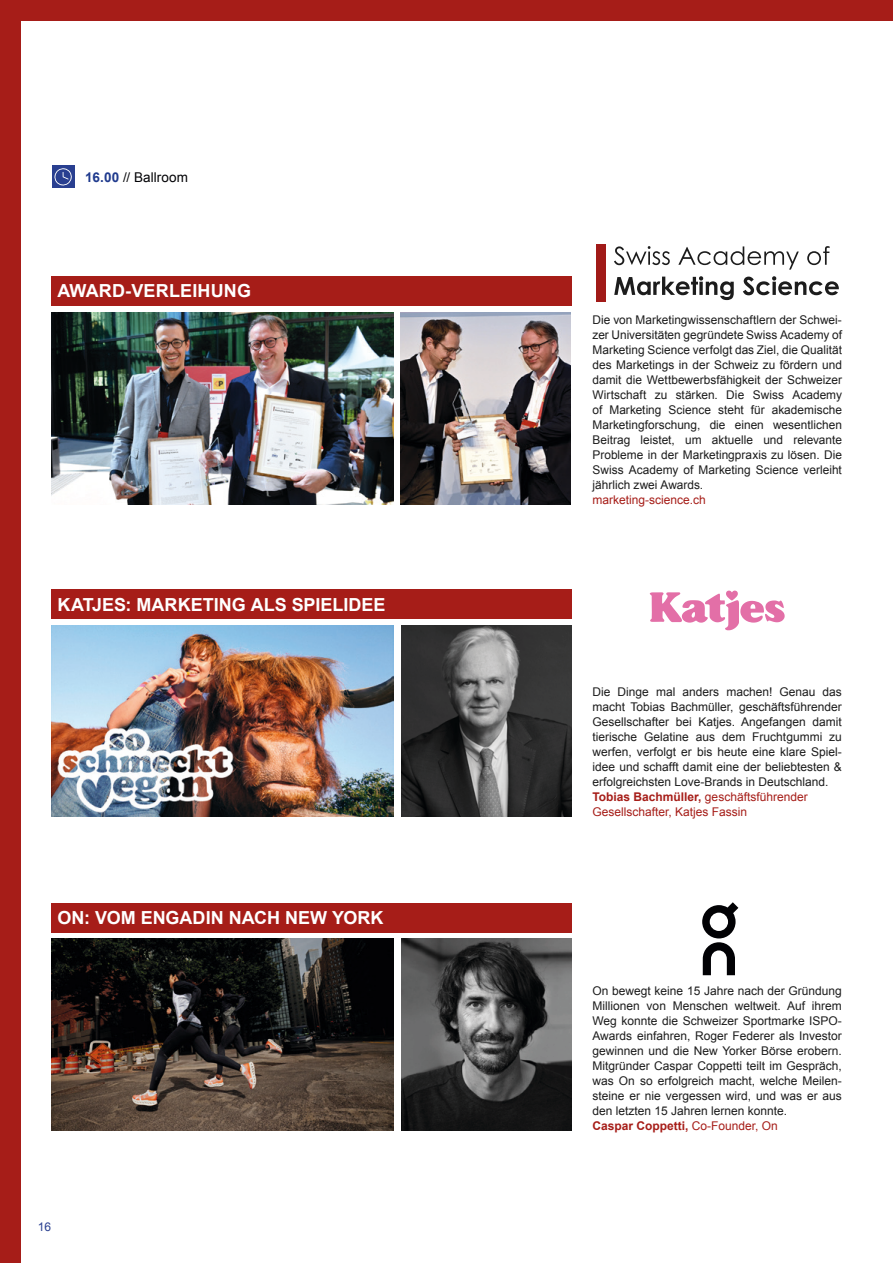
<style>
.page{position:relative;width:893px;height:1263px;background:#a61d18}
.page>*{position:absolute;margin:0;border:0;box-sizing:border-box;transform-origin:0 0}
.t1{font:700 18px "Arial";color:#fff}
.t2{font:13.5px "Arial";letter-spacing:.01em;color:#020205}
.t3{font:12px/15px "Arial";color:#1c1c1c}
.t4{font:12px "Arial";color:#a61d18}
.t5{font:12px "Arial";color:#293f90}
.s1{font-weight:700;color:#203b8e}
.s2{font-weight:700;color:#a61d18}
.s3{color:#a61d18}
</style>
<div class="page">
<div style="left:21px;top:21px;width:872px;height:1242px;background:#fff"></div>
<svg style="left:52px;top:166px;width:22px;height:22px"></svg>
<img style="left:401px;top:313px;width:169px;height:191px">
<img style="left:51px;top:313px;width:342px;height:191px">
<div style="left:51px;top:276px;width:520px;height:30px;background:#a61d18"></div>
<img style="left:402px;top:939px;width:169px;height:191px">
<svg style="left:702px;top:902px;width:36px;height:73px"></svg>
<img style="left:51px;top:939px;width:342px;height:191px">
<div style="left:51px;top:903px;width:520px;height:29px;background:#a61d18"></div>
<img style="left:402px;top:625px;width:169px;height:191px">
<img style="left:51px;top:625px;width:342px;height:191px">
<div style="left:51px;top:589px;width:520px;height:30px;background:#a61d18"></div>
<svg style="left:650px;top:591px;width:135px;height:39px"></svg>
<svg style="left:614px;top:246px;width:225px;height:54px"></svg>
<div style="left:596px;top:244px;width:9px;height:57px;background:#a11a18"></div>
<p class="t2" style="left:85px;top:168px;width:104px"><span class="s1">16.00</span> // Ballroom</p>
<h1 class="t1" style="left:57px;top:279px;width:195px">AWARD-VERLEIHUNG</h1>
<h1 class="t1" style="left:57px;top:592px;width:330px">KATJES: MARKETING ALS SPIELIDEE</h1>
<h1 class="t1" style="left:57px;top:906px;width:328px">ON: VOM ENGADIN NACH NEW YORK</h1>
<p class="t5" style="left:38px;top:1219px;width:15px">16</p>
<p class="t3" style="left:592px;top:312px;width:251px;text-align:justify">Die von Marketingwissenschaftlern der Schwei&shy;zer Universitäten gegründete Swiss Academy of Marketing Science verfolgt das Ziel, die Qualität des Marketings in der Schweiz zu fördern und damit die Wettbewerbsfähigkeit der Schweizer Wirtschaft zu stärken. Die Swiss Academy of Marketing Science steht für akademische Marketingforschung, die einen wesentlichen Beitrag leistet, um aktuelle und relevante Probleme in der Marketingpraxis zu lösen. Die Swiss Academy of Marketing Science verleiht jährlich zwei Awards.</p>
<p class="t4" style="left:592px;top:492px;width:115px">marketing-science.ch</p>
<p class="t3" style="left:592px;top:684px;width:251px">Die Dinge mal anders machen! Genau das macht Tobias Bachmüller, geschäftsführender Gesellschafter bei Katjes. Angefangen damit tierische Gelatine aus dem Fruchtgummi zu werfen, verfolgt er bis heute eine klare Spiel&shy;idee und schafft damit eine der beliebtesten &amp; erfolgreichsten Love-Brands in Deutschland.<br><span class="s2">Tobias Bachmüller,</span> <span class="s3">geschäftsführender Gesellschafter, Katjes Fassin</span></p>
<p class="t3" style="left:592px;top:983px;width:251px">On bewegt keine 15 Jahre nach der Gründung Millionen von Menschen weltweit. Auf ihrem Weg konnte die Schweizer Sportmarke ISPO-Awards einfahren, Roger Federer als Investor gewinnen und die New Yorker Börse erobern.<br>Mitgründer Caspar Coppetti teilt im Gespräch, was On so erfolgreich macht, welche Meilen&shy;steine er nie vergessen wird, und was er aus den letzten 15 Jahren lernen konnte.<br><span class="s2">Caspar Coppetti,</span> <span class="s3">Co-Founder, On</span></p>
</div>
